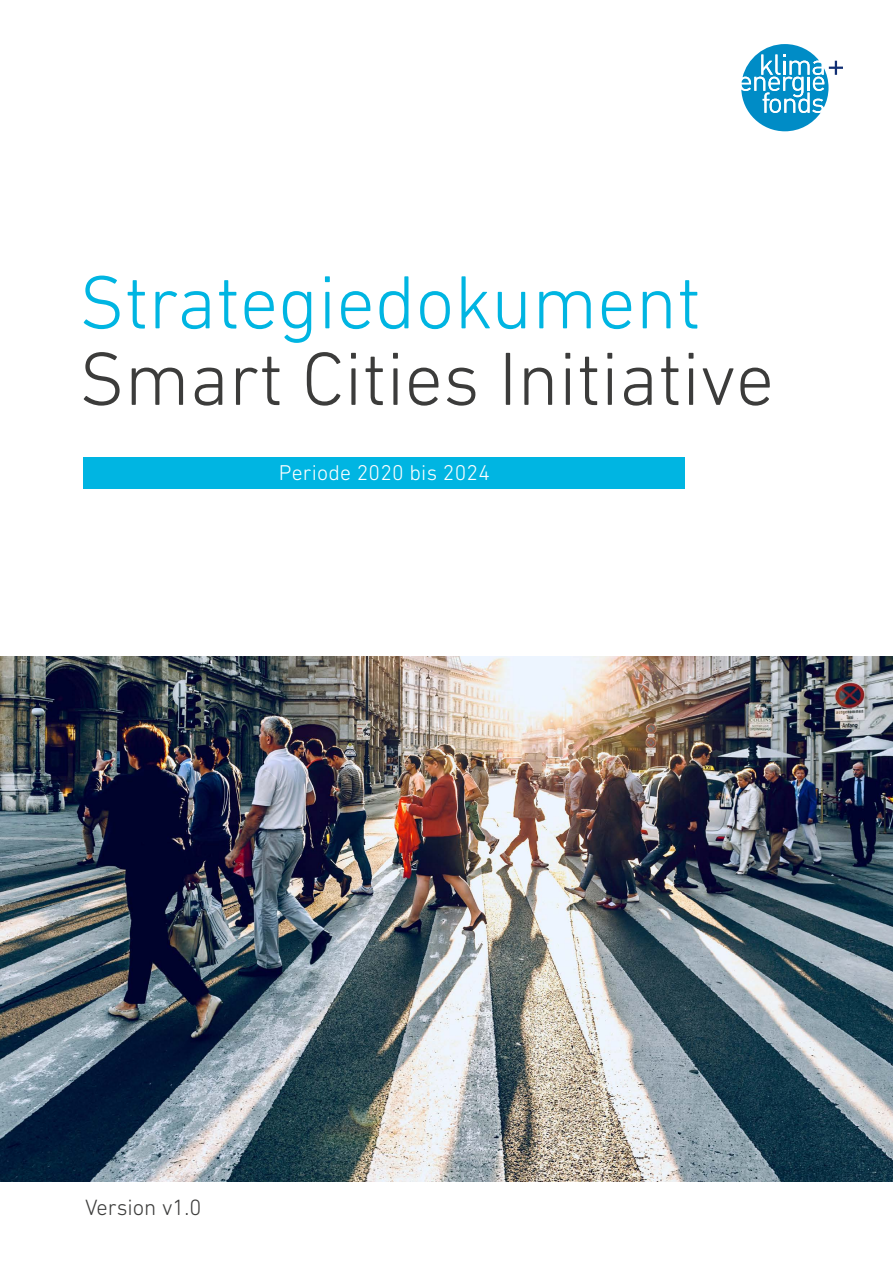
<style>
.page{position:relative;width:893px;height:1263px;background:#fff}
.page>*{position:absolute;margin:0;border:0;box-sizing:border-box;transform-origin:0 0}
.Titelseite_Titel_groß{font:300 76.5px/76.5px "DIN Next LT Pro";color:#3c3c3b}
.Fußzeile_Titel_Rückseite{font:300 22.5px "DIN Next LT Pro";color:#3c3c3b}
.Untertitel_1{font:300 21.75px "DIN Next LT Pro";letter-spacing:.01em;color:#fff}
.s1{color:#00b5e2}
</style>
<div class="page">
<svg style="left:741px;top:44px;width:102px;height:87px"></svg>
<div style="left:84px;top:457px;width:601px;height:32px;background:#00b5e2"></div>
<img style="left:0;top:657px;width:893px;height:525px">
<p class="Titelseite_Titel_groß" style="left:79px;top:263px;width:697px"><span class="s1">Strategiedokument<br></span>Smart Cities Initiative</p>
<p class="Untertitel_1" style="left:279px;top:460px;width:212px">Periode 2020 bis 2024</p>
<p class="Fußzeile_Titel_Rückseite" style="left:85px;top:1194px;width:118px">Version v1.0</p>
</div>
